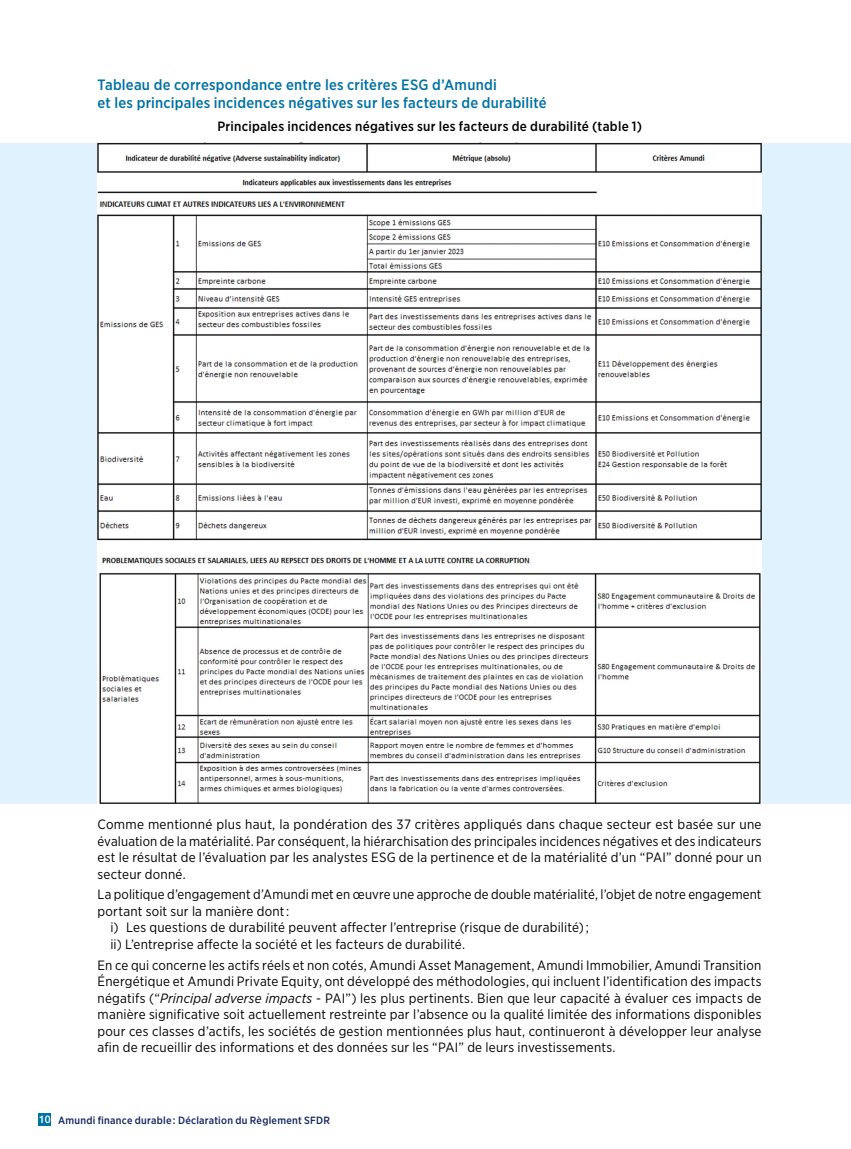
<style>
.page{position:relative;width:851px;height:1149px;background:#fff}
.page>*{position:absolute;margin:0;border:0;box-sizing:border-box;transform-origin:0 0}
.t1{font:500 15px/18px "Gotham Narrow";letter-spacing:.015em;color:#0072a3}
.t2{font:13.5px/16.5px "Gotham Narrow";letter-spacing:.01em;color:#000;text-align:justify}
.t3{font:500 13.5px "Gotham Narrow";letter-spacing:.02em;color:#000}
.t4{font:500 10.5px "Gotham Narrow";letter-spacing:.025em;color:#0f265c}
.s1{font-style:italic}
.s2{font-family:"Helvetica Neue LT Std";color:#fff}
</style>
<div class="page">
<div style="left:39px;top:1113px;width:12px;height:12px;background:#0072a3"></div>
<div style="left:0;top:143px;width:850px;height:660px;background:#dff2fd"></div>
<img style="left:98px;top:143px;width:663px;height:660px">
<p class="t1" style="left:98px;top:75px;width:450px">Tableau de correspondance entre les critères ESG d’Amundi<br>et les principales incidences négatives sur les facteurs de durabilité</p>
<p class="t3" style="left:217px;top:118px;width:426px">Principales incidences négatives sur les facteurs de durabilité (table 1)</p>
<p class="t2" style="left:98px;top:815px;width:665px">Comme mentionné plus haut, la pondération des 37 critères appliqués dans chaque secteur est basée sur une évaluation de la matérialité. Par conséquent, la hiérarchisation des principales incidences négatives et des indicateurs est le résultat de l’évaluation par les analystes ESG de la pertinence et de la matérialité d’un “PAI” donné pour un secteur donné.</p>
<p class="t2" style="left:98px;top:885px;width:665px">La politique d’engagement d’Amundi met en œuvre une approche de double matérialité, l’objet de notre engagement</p>
<p class="t2" style="left:98px;top:902px;width:193px">portant soit sur la manière dont :</p>
<p class="t2" style="left:110px;top:918px;width:480px">i) Les questions de durabilité peuvent affecter l’entreprise (risque de durabilité) ;</p>
<p class="t2" style="left:110px;top:935px;width:356px">ii) L’entreprise affecte la société et les facteurs de durabilité.</p>
<p class="t2" style="left:98px;top:956px;width:665px">En ce qui concerne les actifs réels et non cotés, Amundi Asset Management, Amundi Immobilier, Amundi Transition Énergétique et Amundi Private Equity, ont développé des méthodologies, qui incluent l’identification des impacts négatifs (“<span class="s1">Principal adverse impacts</span> - PAI”) les plus pertinents. Bien que leur capacité à évaluer ces impacts de manière significative soit actuellement restreinte par l’absence ou la qualité limitée des informations disponibles pour ces classes d’actifs, les sociétés de gestion mentionnées plus haut, continueront à développer leur analyse afin de recueillir des informations et des données sur les “PAI” de leurs investissements.</p>
<p class="t4" style="left:39px;top:1112px;width:292px"><span class="s2">10</span> Amundi finance durable : Déclaration du Règlement SFDR</p>
</div>
